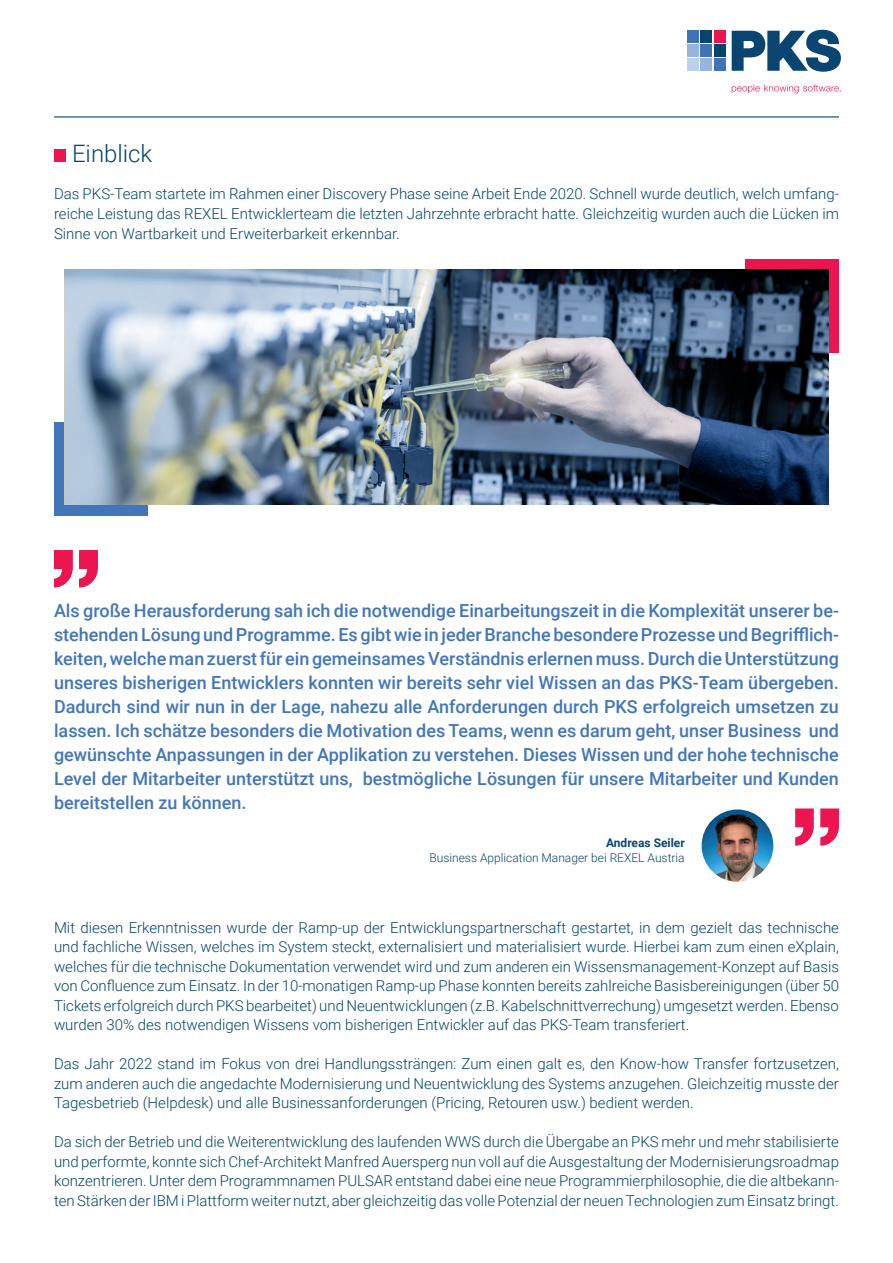
<style>
.page{position:relative;width:893px;height:1263px;background:#fff}
.page>*{position:absolute;margin:0;border:0;box-sizing:border-box;transform-origin:0 0}
.t1{font:300 24px "Roboto";color:#04456e}
.t2{font:500 18px/24px "Roboto";color:#4376b9;text-align:justify}
.t3{font:300 15px/19.5px "Roboto";color:#04456e;text-align:justify}
.t4{font:300 12px "Roboto";color:#0a4572}
.t5{font:700 12px "Roboto";color:#0a4572}
</style>
<div class="page">
<svg style="left:732px;top:30px;width:109px;height:42px"></svg>
<div style="left:714px;top:58px;width:11px;height:13px;background:#4074b7"></div>
<div style="left:687px;top:31px;width:12px;height:12px;background:#4074b7"></div>
<div style="left:700px;top:31px;width:12px;height:12px;background:#04456e"></div>
<div style="left:714px;top:45px;width:11px;height:12px;background:#04456e"></div>
<div style="left:687px;top:45px;width:12px;height:12px;background:#95b5de"></div>
<div style="left:700px;top:45px;width:12px;height:12px;background:#4074b7"></div>
<div style="left:687px;top:58px;width:12px;height:13px;background:#b9d1ec"></div>
<div style="left:700px;top:58px;width:12px;height:13px;background:#95b5de"></div>
<div style="left:714px;top:31px;width:11px;height:12px;background:#eb1550"></div>
<svg style="left:732px;top:84px;width:109px;height:9px"></svg>
<hr style="left:54px;top:116px;width:785px;height:1px;background:#0a4572">
<div style="left:54px;top:150px;width:12px;height:12px;background:#eb1550"></div>
<svg style="left:795px;top:808px;width:44px;height:38px"></svg>
<svg style="left:54px;top:550px;width:44px;height:37px"></svg>
<div style="left:54px;top:423px;width:93px;height:93px;background:#4376b9"></div>
<div style="left:746px;top:259px;width:93px;height:93px;background:#eb1550"></div>
<img style="left:65px;top:270px;width:763px;height:235px">
<img style="left:702px;top:809px;width:71px;height:73px;border-radius:36px">
<h1 class="t1" style="left:72px;top:137px;width:82px">Einblick</h1>
<p class="t3" style="left:54px;top:184px;width:786px">Das PKS-Team startete im Rahmen einer Discovery Phase seine Arbeit Ende 2020. Schnell wurde deutlich, welch umfang&shy;reiche Leistung das REXEL Entwicklerteam die letzten Jahrzehnte erbracht hatte. Gleichzeitig wurden auch die Lücken im Sinne von Wartbarkeit und Erweiterbarkeit erkennbar.</p>
<p class="t2" style="left:54px;top:598px;width:786px">Als große Herausforderung sah ich die notwendige Einarbeitungszeit in die Komplexität unserer be&shy;stehenden Lösung und Programme. Es gibt wie in jeder Branche besondere Prozesse und Begrifflich&shy;keiten, welche man zuerst für ein gemeinsames Verständnis erlernen muss. Durch die Unterstützung unseres bisherigen Entwicklers konnten wir bereits sehr viel Wissen an das PKS-Team übergeben.<br>Dadurch sind wir nun in der Lage, nahezu alle Anforderungen durch PKS erfolgreich umsetzen zu lassen. Ich schätze besonders die Motivation des Teams, wenn es darum geht, unser Business und gewünschte Anpassungen in der Applikation zu verstehen. Dieses Wissen und der hohe technische Level der Mitarbeiter unterstützt uns, bestmögliche Lösungen für unsere Mitarbeiter und Kunden bereitstellen zu können.</p>
<p class="t5" style="left:606px;top:834px;width:80px">Andreas Seiler</p>
<p class="t4" style="left:429px;top:849px;width:257px">Business Application Manager bei REXEL Austria</p>
<p class="t3" style="left:54px;top:917px;width:786px">Mit diesen Erkenntnissen wurde der Ramp-up der Entwicklungspartnerschaft gestartet, in dem gezielt das technische und fachliche Wissen, welches im System steckt, externalisiert und materialisiert wurde. Hierbei kam zum einen eXplain, welches für die technische Dokumentation verwendet wird und zum anderen ein Wissensmanagement-Konzept auf Basis von Confluence zum Einsatz. In der 10-monatigen Ramp-up Phase konnten bereits zahlreiche Basisbereinigungen (über 50<br>Tickets erfolgreich durch PKS bearbeitet) und Neuentwicklungen (z.B. Kabelschnittverrechung) umgesetzt werden. Ebenso wurden 30% des notwendigen Wissens vom bisherigen Entwickler auf das PKS-Team transferiert.</p>
<p class="t3" style="left:54px;top:1053px;width:786px">Das Jahr 2022 stand im Fokus von drei Handlungssträngen: Zum einen galt es, den Know-how Transfer fortzusetzen, zum anderen auch die angedachte Modernisierung und Neuentwicklung des Systems anzugehen. Gleichzeitig musste der Tagesbetrieb (Helpdesk) und alle Businessanforderungen (Pricing, Retouren usw.) bedient werden.</p>
<p class="t3" style="left:54px;top:1131px;width:786px">Da sich der Betrieb und die Weiterentwicklung des laufenden WWS durch die Übergabe an PKS mehr und mehr stabilisierte und performte, konnte sich Chef-Architekt Manfred Auersperg nun voll auf die Ausgestaltung der Modernisierungsroadmap konzentrieren. Unter dem Programmnamen PULSAR entstand dabei eine neue Programmierphilosophie, die die altbekann&shy;ten Stärken der IBM i Plattform weiter nutzt, aber gleichzeitig das volle Potenzial der neuen Technologien zum Einsatz bringt.</p>
</div>
